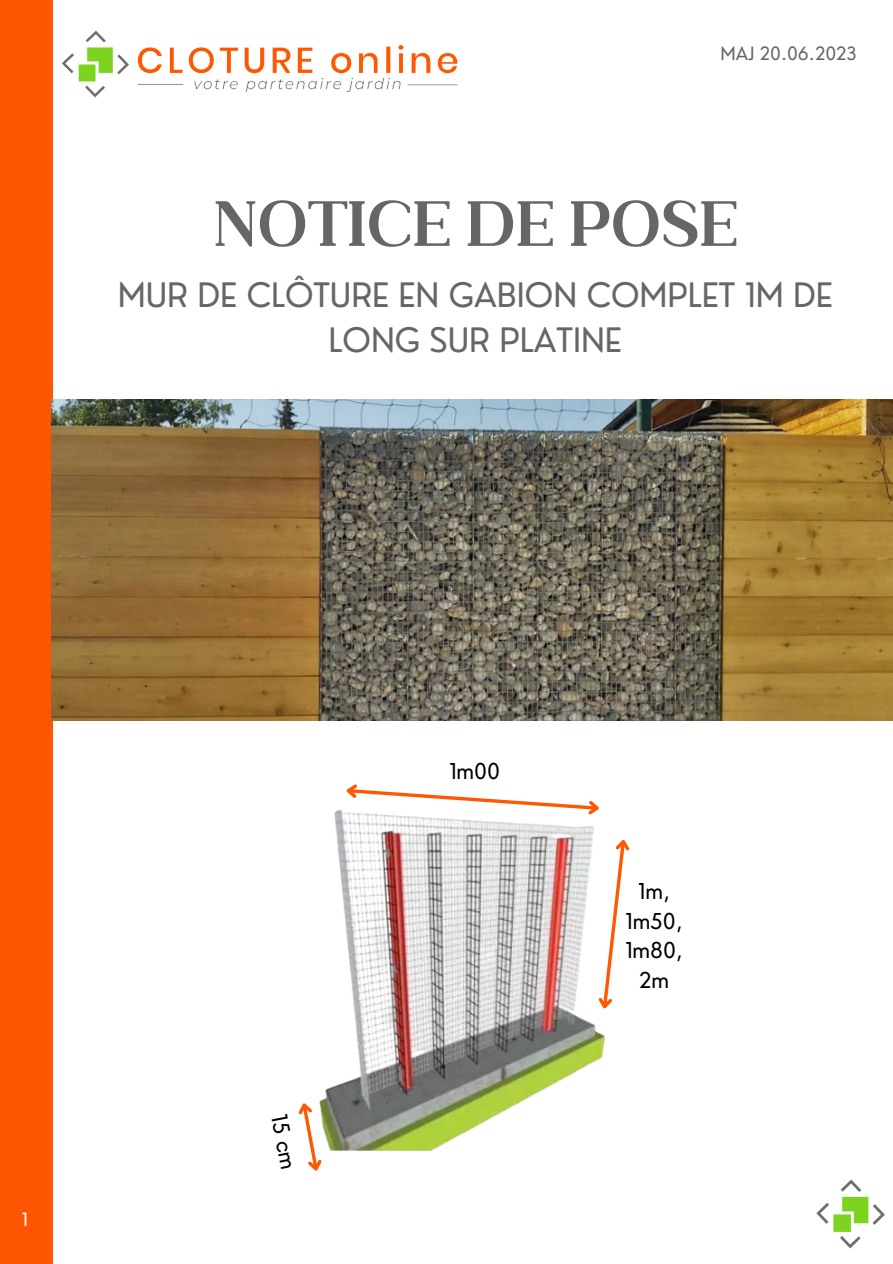
<style>
.page{position:relative;width:893px;height:1264px;background:#fff}
.page>*{position:absolute;margin:0;border:0;box-sizing:border-box;transform-origin:0 0}
.t1{font:600 76.5px "Kulachat Serif";letter-spacing:-.02em;color:#666}
.t2{font:32.85px/45px "Nourd";color:#666;text-align:center}
.t3{font:21.3px/29.5px "Nourd";color:#000;text-align:center}
.t4{font:17.85px "Nourd";color:#666}
.t5{font:17.85px "Nourd";color:#fff}
</style>
<div class="page">
<div style="left:0;top:0;width:53px;height:1263px;background:#fe5600"></div>
<img style="left:61px;top:30px;width:397px;height:68px">
<img style="left:816px;top:1179px;width:69px;height:70px">
<svg style="left:347px;top:784px;width:14px;height:6px"></svg>
<svg style="left:618px;top:840px;width:12px;height:63px"></svg>
<svg style="left:298px;top:1103px;width:24px;height:68px"></svg>
<img style="left:304px;top:790px;width:314px;height:361px">
<img style="left:52px;top:399px;width:840px;height:321px">
<h2 class="t4" style="left:720px;top:43px;width:138px">MAJ 20.06.2023</h2>
<p class="t1" style="left:213px;top:175px;width:525px">NOTICE DE POSE</p>
<h1 class="t2" style="left:118px;top:272px;width:716px">MUR DE CLÔTURE EN GABION COMPLET 1M DE<br>LONG SUR PLATINE</h1>
<h3 class="t5" style="left:22px;top:1207px;width:7px">1</h3>
<p class="t3" style="left:293px;top:1112px;width:57px;rotate:79deg">15 cm</p>
<h3 class="t3" style="left:449px;top:756px;width:52px">1m00</h3>
<h3 class="t3" style="left:625px;top:876px;width:59px">1m,<br>1m50,<br>1m80,<br>2m</h3>
</div>
